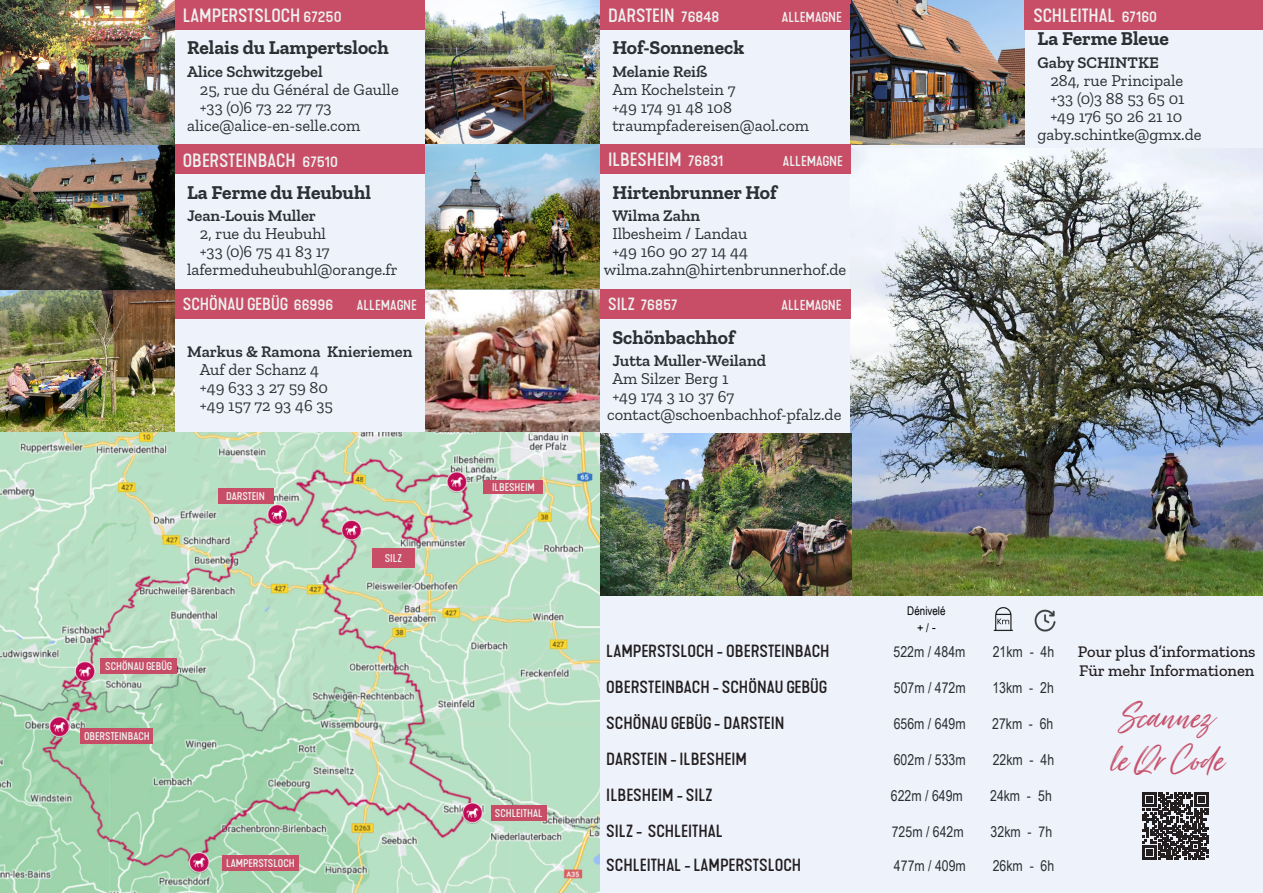
<style>
.page{position:relative;width:1263px;height:893px;background:#eef2fb}
.page>*{position:absolute;margin:0;border:0;box-sizing:border-box;transform-origin:0 0}
.t1{font:italic 43.5px "Just Lovely";color:#c6526b}
.t2{font:700 19.5px "Zilla Slab";color:#2a3033}
.t3{font:700 19.5px "Zilla Slab";color:#2b3032}
.Style_de_paragraphe_1{font:18px "Kapra Neue Pro Medium Exp Rd";color:#eff0f0}
.t4{font:16.5px "Zilla Slab";color:#2a3033}
.t5{font:16.5px "Kapra Neue Pro Medium Exp Rd";color:#231f20}
.t6{font:600 16.5px "Zilla Slab";color:#2a3033}
.t7{font:16.5px "Zilla Slab";color:#2b3032}
.t8{font:500 16.5px "Zilla Slab";color:#231f20}
.Style_de_paragraphe_1-2{font:16.5px "Kapra Neue Pro Medium Exp Rd";color:#eff0f0}
.t9{font:600 16.5px "Zilla Slab";color:#2b3032}
.t10{font:15px "Arial Narrow";color:#2a3033}
.Style_de_paragraphe_1-3{font:15px "Kapra Neue Pro Medium Exp Rd";color:#eff0f0}
.t11{font:14.85px "Arial Narrow";color:#2a3033}
.Style_de_paragraphe_1-4{font:13.5px "Kapra Neue Pro Medium Exp Rd";color:#eff0f0}
.t12{font:13.5px "Arial Narrow";color:#000}
.t13{font:12px "Arial Narrow";color:#000}
.t14{font:10.5px "Kapra Neue Pro Medium Exp Rd";color:#eff0f0}
.s1{font-size:15px}
.s2{font-size:16.5px}
.s3{font-size:12px}
</style>
<div class="page">
<img style="left:850px;top:149px;width:413px;height:447px">
<div style="left:174px;top:0;width:251px;height:30px;background:#c74e66"></div>
<div style="left:174px;top:145px;width:251px;height:29px;background:#c74e66"></div>
<div style="left:600px;top:0;width:250px;height:30px;background:#c74e66"></div>
<div style="left:174px;top:289px;width:251px;height:30px;background:#c74e66"></div>
<div style="left:600px;top:289px;width:250px;height:30px;background:#c74e66"></div>
<img style="left:425px;top:0;width:175px;height:433px">
<img style="left:0;top:0;width:174px;height:433px">
<img style="left:850px;top:0;width:175px;height:145px">
<div style="left:600px;top:145px;width:250px;height:29px;background:#c74e66"></div>
<img style="left:0;top:433px;width:600px;height:460px">
<svg style="left:1142px;top:793px;width:67px;height:66px"></svg>
<img style="left:1034px;top:610px;width:21px;height:21px">
<img style="left:993px;top:607px;width:20px;height:24px">
<div style="left:1025px;top:0;width:238px;height:30px;background:#c74e66"></div>
<img style="left:600px;top:434px;width:251px;height:162px">
<div style="left:218px;top:488px;width:55px;height:16px;background:#c74e66"></div>
<div style="left:100px;top:658px;width:77px;height:16px;background:#c74e66"></div>
<div style="left:81px;top:728px;width:72px;height:16px;background:#c74e66"></div>
<div style="left:222px;top:855px;width:77px;height:15px;background:#c74e66"></div>
<div style="left:491px;top:805px;width:55px;height:16px;background:#c74e66"></div>
<div style="left:372px;top:549px;width:43px;height:19px;background:#c74e66"></div>
<div style="left:484px;top:480px;width:59px;height:14px;background:#c74e66"></div>
<p class="Style_de_paragraphe_1" style="left:183px;top:4px;width:160px">LAMPERSTSLOCH <span class="s1">67250</span></p>
<p class="Style_de_paragraphe_1" style="left:608px;top:4px;width:113px">DARSTEIN <span class="s1">76848</span></p>
<p class="Style_de_paragraphe_1-4" style="left:782px;top:9px;width:61px">ALLEMAGNE</p>
<p class="t3" style="left:187px;top:37px;width:203px">Relais du Lampertsloch</p>
<p class="t9" style="left:187px;top:62px;width:137px">Alice Schwitzgebel</p>
<p class="t7" style="left:200px;top:80px;width:200px">25, rue du Général de Gaulle</p>
<p class="t7" style="left:200px;top:98px;width:133px">+33 (0)6 73 22 77 73</p>
<p class="t7" style="left:187px;top:116px;width:175px">alice@alice-en-selle.com</p>
<p class="t2" style="left:612px;top:37px;width:133px">Hof-Sonneneck</p>
<p class="t6" style="left:612px;top:62px;width:96px">Melanie Reiß</p>
<p class="t4" style="left:612px;top:80px;width:125px">Am Kochelstein 7</p>
<p class="t4" style="left:612px;top:98px;width:121px">+49 174 91 48 108</p>
<p class="t4" style="left:612px;top:116px;width:198px">traumpfadereisen@aol.com</p>
<p class="Style_de_paragraphe_1" style="left:183px;top:150px;width:157px">OBERSTEINBACH <span class="s1">67510</span></p>
<p class="t2" style="left:187px;top:181px;width:185px">La Ferme du Heubuhl</p>
<p class="t6" style="left:187px;top:207px;width:130px">Jean-Louis Muller</p>
<p class="t4" style="left:200px;top:225px;width:128px">2, rue du Heubuhl</p>
<p class="t4" style="left:200px;top:243px;width:131px">+33 (0)6 75 41 83 17</p>
<p class="t4" style="left:187px;top:261px;width:212px">lafermeduheubuhl@orange.fr</p>
<p class="Style_de_paragraphe_1" style="left:608px;top:149px;width:117px">ILBESHEIM <span class="s1">76831</span></p>
<p class="Style_de_paragraphe_1-4" style="left:783px;top:153px;width:61px">ALLEMAGNE</p>
<p class="t2" style="left:612px;top:181px;width:166px">Hirtenbrunner Hof</p>
<p class="t6" style="left:612px;top:207px;width:89px">Wilma Zahn</p>
<p class="t4" style="left:612px;top:225px;width:137px">Ilbesheim / Landau</p>
<p class="t4" style="left:612px;top:243px;width:137px">+49 160 90 27 14 44</p>
<p class="t4" style="left:604px;top:261px;width:244px">wilma.zahn@hirtenbrunnerhof.de</p>
<p class="Style_de_paragraphe_1-2" style="left:183px;top:294px;width:152px">SCHÖNAU GEBÜG <span class="s1">66996</span></p>
<p class="Style_de_paragraphe_1-4" style="left:357px;top:297px;width:61px">ALLEMAGNE</p>
<p class="Style_de_paragraphe_1-3" style="left:608px;top:296px;width:71px"><span class="s2">SILZ</span> 76857</p>
<p class="Style_de_paragraphe_1-4" style="left:781px;top:297px;width:61px">ALLEMAGNE</p>
<p class="t6" style="left:187px;top:342px;width:227px">Markus &amp; Ramona Knieriemen</p>
<p class="t4" style="left:200px;top:360px;width:121px">Auf der Schanz 4</p>
<p class="t4" style="left:200px;top:378px;width:130px">+49 633 3 27 59 80</p>
<p class="t4" style="left:200px;top:396px;width:135px">+49 157 72 93 46 35</p>
<p class="t2" style="left:612px;top:326px;width:124px">Schönbachhof</p>
<p class="t6" style="left:612px;top:351px;width:155px">Jutta Muller-Weiland</p>
<p class="t4" style="left:612px;top:369px;width:118px">Am Silzer Berg 1</p>
<p class="t4" style="left:612px;top:387px;width:123px">+49 174 3 10 37 67</p>
<p class="t4" style="left:607px;top:405px;width:236px">contact@schoenbachhof-pfalz.de</p>
<p class="Style_de_paragraphe_1" style="left:1033px;top:4px;width:125px">SCHLEITHAL <span class="s1">67160</span></p>
<p class="t2" style="left:1037px;top:28px;width:133px">La Ferme Bleue</p>
<p class="t6" style="left:1037px;top:53px;width:123px">Gaby SCHINTKE</p>
<p class="t4" style="left:1050px;top:71px;width:134px">284, rue Principale</p>
<p class="t4" style="left:1050px;top:89px;width:136px">+33 (0)3 88 53 65 01</p>
<p class="t4" style="left:1050px;top:107px;width:133px">+49 176 50 26 21 10</p>
<p class="t4" style="left:1037px;top:125px;width:165px">gaby.schintke@gmx.de</p>
<p class="t14" style="left:226px;top:490px;width:40px">DARSTEIN</p>
<p class="t14" style="left:105px;top:660px;width:68px">SCHÖNAU GEBÜG</p>
<p class="t14" style="left:84px;top:730px;width:67px">OBERSTEINBACH</p>
<p class="t14" style="left:226px;top:856px;width:70px">LAMPERSTSLOCH</p>
<p class="t14" style="left:385px;top:552px;width:19px">SILZ</p>
<p class="t14" style="left:492px;top:481px;width:44px">ILBESHEIM</p>
<p class="t14" style="left:495px;top:807px;width:49px">SCHLEITHAL</p>
<p class="t13" style="left:907px;top:602px;width:40px">Dénivelé</p>
<p class="t12" style="left:917px;top:617px;width:20px">+ <span class="s3">/</span> -</p>
<p class="t5" style="left:606px;top:641px;width:225px">LAMPERSTSLOCH - OBERSTEINBACH</p>
<p class="t10" style="left:894px;top:640px;width:73px">522m / 484m</p>
<p class="t10" style="left:993px;top:640px;width:63px">21km - 4h</p>
<p class="t5" style="left:606px;top:677px;width:222px">OBERSTEINBACH - SCHÖNAU GEBÜG</p>
<p class="t10" style="left:894px;top:676px;width:73px">507m / 472m</p>
<p class="t10" style="left:992px;top:676px;width:63px">13km - 2h</p>
<p class="t5" style="left:606px;top:713px;width:180px">SCHÖNAU GEBÜG - DARSTEIN</p>
<p class="t10" style="left:894px;top:712px;width:73px">656m / 649m</p>
<p class="t10" style="left:992px;top:712px;width:63px">27km - 6h</p>
<p class="t5" style="left:606px;top:749px;width:142px">DARSTEIN - ILBESHEIM</p>
<p class="t10" style="left:894px;top:748px;width:73px">602m / 533m</p>
<p class="t10" style="left:993px;top:748px;width:63px">22km - 4h</p>
<p class="t5" style="left:606px;top:785px;width:108px">ILBESHEIM - SILZ</p>
<p class="t10" style="left:891px;top:784px;width:73px">622m / 649m</p>
<p class="t10" style="left:990px;top:784px;width:63px">24km - 5h</p>
<p class="t5" style="left:606px;top:821px;width:118px">SILZ - SCHLEITHAL</p>
<p class="t11" style="left:892px;top:821px;width:73px">725m / 642m</p>
<p class="t11" style="left:990px;top:821px;width:63px"><span class="s1">32</span>km - 7h</p>
<p class="t5" style="left:606px;top:855px;width:196px">SCHLEITHAL - LAMPERSTSLOCH</p>
<p class="t11" style="left:894px;top:855px;width:73px">477m / 409m</p>
<p class="t11" style="left:993px;top:855px;width:63px"><span class="s1">26</span>km - 6h</p>
<p class="t8" style="left:1078px;top:642px;width:179px">Pour plus d’informations</p>
<p class="t8" style="left:1079px;top:662px;width:177px">Für mehr Informationen</p>
<p class="t1" style="left:1120px;top:690px;width:109px">Scannez</p>
<p class="t1" style="left:1109px;top:734px;width:129px">leQrCode</p>
</div>
